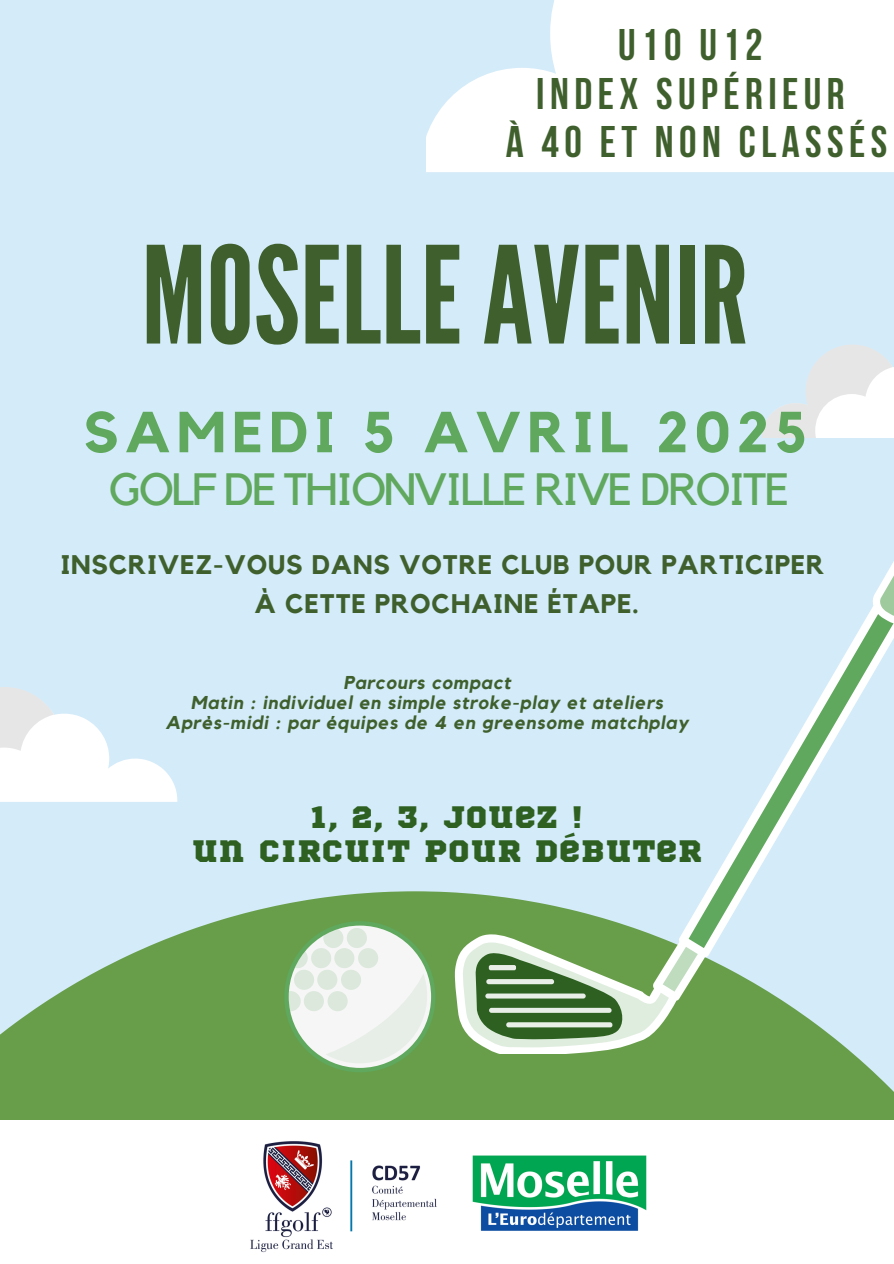
<style>
.page{position:relative;width:894px;height:1264px;background:#fff}
.page>*{position:absolute;margin:0;border:0;box-sizing:border-box;transform-origin:0 0}
.t1{font:134.4px "League Gothic";color:#3f602d}
.t2{font:700 57.15px "Kollektif";letter-spacing:.11em;color:#5fa85d}
.t3{font:45.15px "Kollektif";letter-spacing:-.05em;color:#5fa85d}
.t4{font:700 44.1px/48.3px "Bebas Neue";letter-spacing:.125em;color:#3f602d;text-align:center}
.t5{font:30.9px/33.8px "Sports World";letter-spacing:.045em;color:#2e6121;text-align:center}
.t6{font:700 26.85px/39.3px "Kollektif";letter-spacing:.03em;color:#3f602d;text-align:center}
.t7{font:italic 700 18.6px "Kollektif";letter-spacing:.045em;color:#3f602d}
</style>
<div class="page">
<div style="left:0;top:0;width:893px;height:1263px;background:#d4ebf9"></div>
<svg style="left:762px;top:345px;width:131px;height:93px"></svg>
<svg style="left:0;top:891px;width:893px;height:229px;fill:#689e4a"></svg>
<svg style="left:454px;top:563px;width:439px;height:490px"></svg>
<svg style="left:284px;top:921px;width:151px;height:151px;background:#c4d9bd"></svg>
<svg style="left:0;top:687px;width:177px;height:114px"></svg>
<div style="left:806px;top:0;width:87px;height:172px;background:#fff"></div>
<svg style="left:427px;top:0;width:379px;height:172px;fill:#fff"></svg>
<div style="left:0;top:1120px;width:893px;height:143px;background:#fff"></div>
<img style="left:250px;top:1141px;width:187px;height:111px">
<img style="left:473px;top:1155px;width:173px;height:76px">
<h2 class="t4" style="left:505px;top:25px;width:383px">U10 U12<br>INDEX SUPÉRIEUR<br>À 40 ET NON CLASSÉS</h2>
<p class="t1" style="left:141px;top:218px;width:608px">MOSELLEAVENIR</p>
<h3 class="t2" style="left:83px;top:406px;width:725px">SAMEDI 5 AVRIL 2025</h3>
<h3 class="t3" style="left:109px;top:468px;width:681px">GOLF DE THIONVILLE RIVE DROITE</h3>
<h1 class="t6" style="left:61px;top:545px;width:764px">INSCRIVEZ-VOUS DANS VOTRE CLUB POUR PARTICIPER<br>À CETTE PROCHAINE ÉTAPE.</h1>
<p class="t7" style="left:343px;top:674px;width:168px">Parcours compact</p>
<h5 class="t7" style="left:191px;top:694px;width:473px">Matin : individuel en simple stroke-play et ateliers</h5>
<p class="t7" style="left:165px;top:714px;width:524px">Après-midi : par équipes de 4 en greensome matchplay</p>
<p class="t5" style="left:192px;top:801px;width:510px">1, 2, 3, JOUEZ !<br>UN CIRCUIT POUR DÉBUTER</p>
</div>
